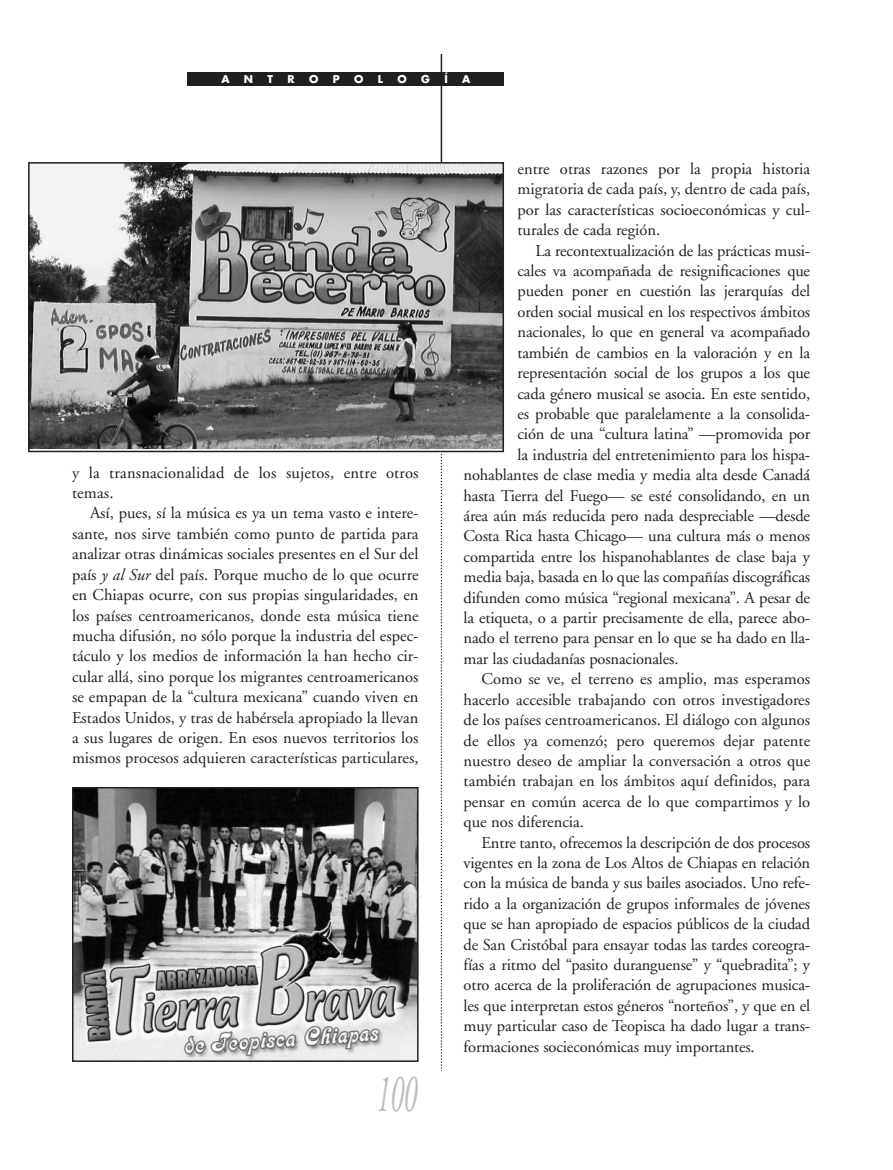
<style>
.page{position:relative;width:893px;height:1170px;background:#fff}
.page>*{position:absolute;margin:0;border:0;box-sizing:border-box;transform-origin:0 0}
.t1{font:italic 54px "Adobe Garamond";color:#bcbdc0;scale:.5 1}
.t2{font:16.5px/20.4px "Adobe Garamond";letter-spacing:-.01em;color:#231f20;text-align:justify}
.t3{font:16.5px/20.4px "Adobe Garamond";letter-spacing:.01em;color:#231f20}
.t4{font:700 10.5px "Futura";color:#fff}
.s1{font-style:italic}
</style>
<div class="page">
<div style="left:188px;top:72px;width:316px;height:14px;background:#231f20"></div>
<svg style="left:441px;top:452px;width:1px;height:619px"></svg>
<hr style="left:441px;top:54px;width:1px;height:306px;background:#231f20">
<img style="left:31px;top:165px;width:470px;height:283px">
<div style="left:28px;top:162px;width:476px;height:290px;border:2px solid #231f20"></div>
<img style="left:75px;top:790px;width:341px;height:268px">
<div style="left:72px;top:787px;width:347px;height:274px;border:2px solid #231f20"></div>
<p class="t4" style="left:221px;top:74px;width:10px">A</p>
<p class="t4" style="left:244px;top:74px;width:11px">N</p>
<p class="t4" style="left:268px;top:74px;width:7px">T</p>
<p class="t4" style="left:288px;top:74px;width:9px">R</p>
<p class="t4" style="left:309px;top:74px;width:11px">O</p>
<p class="t4" style="left:333px;top:74px;width:8px">P</p>
<p class="t4" style="left:354px;top:74px;width:11px">O</p>
<p class="t4" style="left:378px;top:74px;width:7px">L</p>
<p class="t4" style="left:397px;top:74px;width:11px">O</p>
<p class="t4" style="left:421px;top:74px;width:10px">G</p>
<p class="t4" style="left:444px;top:74px;width:5px">Í</p>
<p class="t4" style="left:462px;top:74px;width:10px">A</p>
<p class="t3" style="left:72px;top:463px;width:348px">y la transnacionalidad de los sujetos, entre otros temas.</p>
<p class="t2" style="left:72px;top:504px;width:348px;text-indent:18px">Así, pues, sí la música es ya un tema vasto e intere&shy;sante, nos sirve también como punto de partida para analizar otras dinámicas sociales presentes en el Sur del país <span class="s1">y al Sur</span> del país. Porque mucho de lo que ocurre en Chiapas ocurre, con sus propias singularidades, en los países centroamericanos, donde esta música tiene mucha difusión, no sólo porque la industria del espec&shy;táculo y los medios de información la han hecho cir&shy;cular allá, sino porque los migrantes centroamericanos se empapan de la “cultura mexicana” cuando viven en Estados Unidos, y tras de habérsela apropiado la llevan a sus lugares de origen. En esos nuevos territorios los mismos procesos adquieren características particulares,</p>
<h1 class="t1" style="left:377px;top:1071px;width:82px">100</h1>
<p class="t2" style="left:518px;top:160px;width:294px">entre otras razones por la propia historia migratoria de cada país, y, dentro de cada país, por las características socioeconómicas y cul&shy;turales de cada región.</p>
<p class="t2" style="left:536px;top:241px;width:276px">La recontextualización de las prácticas musi-</p>
<p class="t2" style="left:518px;top:262px;width:294px">cales va acompañada de resignificaciones que</p>
<p class="t2" style="left:518px;top:282px;width:294px">pueden poner en cuestión las jerarquías del</p>
<p class="t2" style="left:518px;top:303px;width:294px">orden social musical en los respectivos ámbitos</p>
<p class="t2" style="left:518px;top:323px;width:294px">nacionales, lo que en general va acompañado</p>
<p class="t2" style="left:518px;top:343px;width:294px">también de cambios en la valoración y en la</p>
<p class="t2" style="left:518px;top:364px;width:294px">representación social de los grupos a los que</p>
<p class="t2" style="left:518px;top:384px;width:294px">cada género musical se asocia. En este sentido,</p>
<p class="t2" style="left:518px;top:405px;width:294px">es probable que paralelamente a la consolida-</p>
<p class="t2" style="left:518px;top:425px;width:294px">ción de una “cultura latina” —promovida por</p>
<p class="t2" style="left:518px;top:445px;width:294px">la industria del entretenimiento para los hispa-</p>
<p class="t2" style="left:464px;top:466px;width:348px">nohablantes de clase media y media alta desde Canadá</p>
<p class="t2" style="left:464px;top:486px;width:348px">hasta Tierra del Fuego— se esté consolidando, en un</p>
<p class="t2" style="left:464px;top:507px;width:348px">área aún más reducida pero nada despreciable —desde</p>
<p class="t2" style="left:464px;top:527px;width:348px">Costa Rica hasta Chicago— una cultura más o menos</p>
<p class="t2" style="left:464px;top:547px;width:348px">compartida entre los hispanohablantes de clase baja y</p>
<p class="t2" style="left:464px;top:568px;width:348px">media baja, basada en lo que las compañías discográficas</p>
<p class="t2" style="left:464px;top:588px;width:348px">difunden como música “regional mexicana”. A pesar de</p>
<p class="t2" style="left:464px;top:609px;width:348px">la etiqueta, o a partir precisamente de ella, parece abo-</p>
<p class="t2" style="left:464px;top:629px;width:348px">nado el terreno para pensar en lo que se ha dado en lla-</p>
<p class="t2" style="left:464px;top:649px;width:216px">mar las ciudadanías posnacionales.</p>
<p class="t2" style="left:482px;top:670px;width:330px">Como se ve, el terreno es amplio, mas esperamos</p>
<p class="t2" style="left:464px;top:690px;width:348px">hacerlo accesible trabajando con otros investigadores</p>
<p class="t2" style="left:464px;top:711px;width:348px">de los países centroamericanos. El diálogo con algunos</p>
<p class="t2" style="left:464px;top:731px;width:348px">de ellos ya comenzó; pero queremos dejar patente</p>
<p class="t2" style="left:464px;top:751px;width:348px">nuestro deseo de ampliar la conversación a otros que</p>
<p class="t2" style="left:464px;top:772px;width:348px">también trabajan en los ámbitos aquí definidos, para</p>
<p class="t2" style="left:464px;top:792px;width:348px">pensar en común acerca de lo que compartimos y lo</p>
<p class="t2" style="left:464px;top:813px;width:122px">que nos diferencia.</p>
<p class="t2" style="left:482px;top:833px;width:330px">Entre tanto, ofrecemos la descripción de dos procesos</p>
<p class="t2" style="left:464px;top:853px;width:348px">vigentes en la zona de Los Altos de Chiapas en relación</p>
<p class="t2" style="left:464px;top:874px;width:348px">con la música de banda y sus bailes asociados. Uno refe-</p>
<p class="t2" style="left:464px;top:894px;width:348px">rido a la organización de grupos informales de jóvenes</p>
<p class="t2" style="left:464px;top:915px;width:348px">que se han apropiado de espacios públicos de la ciudad</p>
<p class="t2" style="left:464px;top:935px;width:348px">de San Cristóbal para ensayar todas las tardes coreogra-</p>
<p class="t2" style="left:464px;top:955px;width:348px">fías a ritmo del “pasito duranguense” y “quebradita”; y</p>
<p class="t2" style="left:464px;top:976px;width:348px">otro acerca de la proliferación de agrupaciones musica-</p>
<p class="t2" style="left:464px;top:996px;width:348px">les que interpretan estos géneros “norteños”, y que en el</p>
<p class="t2" style="left:464px;top:1017px;width:348px">muy particular caso de Teopisca ha dado lugar a trans-</p>
<p class="t2" style="left:464px;top:1037px;width:293px">formaciones socieconómicas muy importantes.</p>
</div>
